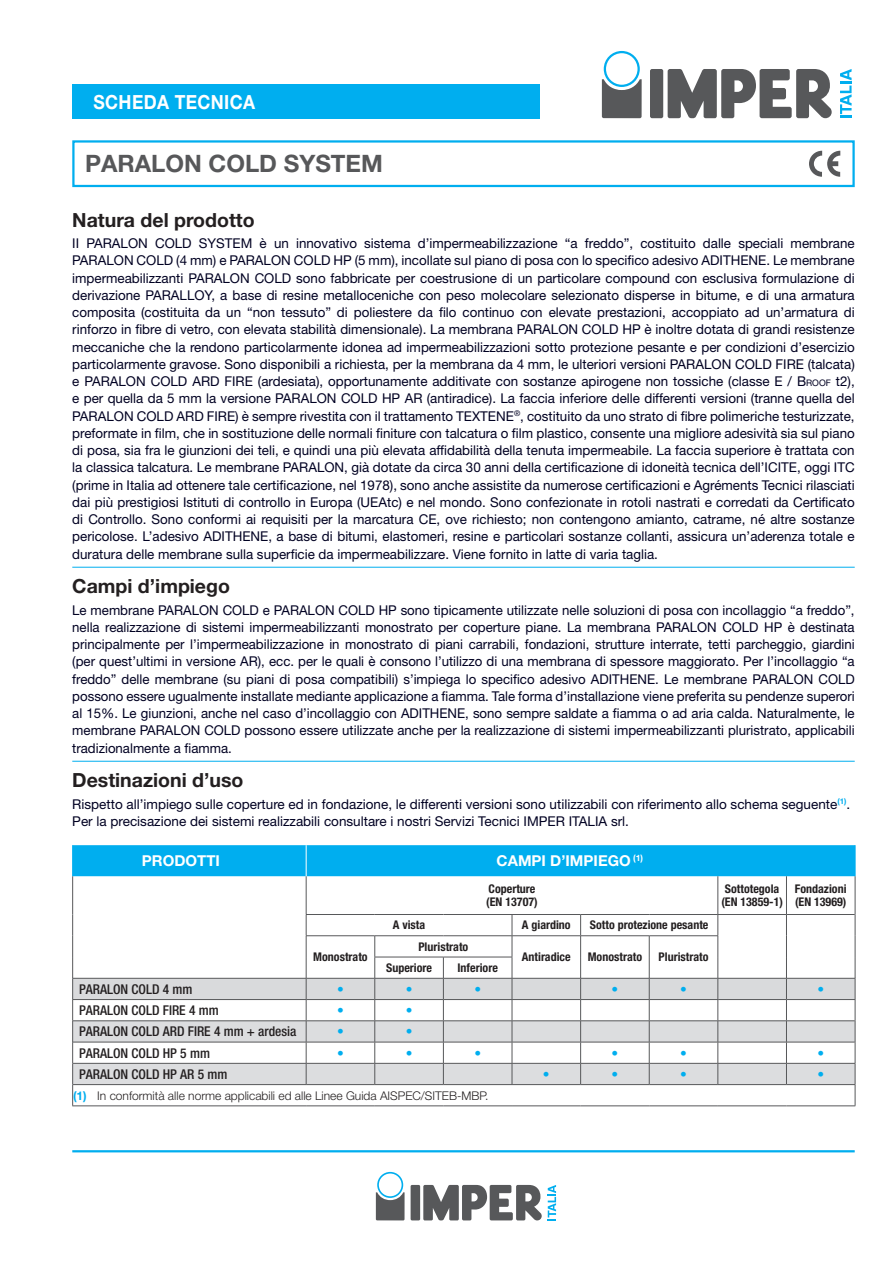
<style>
.page{position:relative;width:893px;height:1263px;background:#fff}
.page>*{position:absolute;margin:0;border:0;box-sizing:border-box;transform-origin:0 0}
.TITOLO_ing{font:700 24px "Helvetica Neue LT Std";color:#57585a}
.t1{font:700 19.5px "Helvetica Neue LT Std";color:#231f20}
.t2{font:700 19.5px "Helvetica Neue LT Std";letter-spacing:.02em;color:#fff;scale:.9 1}
.TESTO_ing{font:700 15px "Helvetica Neue LT Std";color:#fff}
.t3{font:13.5px/17.2px "Helvetica Neue LT Std";color:#000122;text-align:justify}
.Tabella_1_filetto{font:500 condensed 13.5px "Helvetica Neue LT Std";color:#231f20}
.Tabella_1_filetto-2{font:300 condensed 13.5px "Helvetica Neue LT Std";color:#00aeef}
.TESTO_ing-2{font:700 condensed 12px "Helvetica Neue LT Std";color:#231f20}
.t4{font:300 12px "Helvetica Neue LT Std";color:#231f20}
.s1{font-size:9px}
.s2{font-weight:700;color:#00aeef}
</style>
<div class="page">
<div style="left:72px;top:85px;width:468px;height:34px;background:#00aeef"></div>
<div style="left:72px;top:140px;width:783px;height:47px;border:2px solid #00aeef"></div>
<svg style="left:809px;top:151px;width:31px;height:26px"></svg>
<svg style="left:548px;top:1185px;width:8px;height:35px"></svg>
<div style="left:411px;top:1185px;width:9px;height:35px;background:#57585a"></div>
<svg style="left:423px;top:1185px;width:119px;height:35px"></svg>
<div style="left:377px;top:1172px;width:26px;height:26px;border:2px solid #00aeef;border-radius:50%"></div>
<svg style="left:376px;top:1192px;width:29px;height:28px"></svg>
<svg style="left:840px;top:69px;width:11px;height:49px"></svg>
<div style="left:650px;top:69px;width:13px;height:49px;background:#57585a;border-radius:2px"></div>
<svg style="left:668px;top:69px;width:164px;height:49px"></svg>
<div style="left:604px;top:51px;width:36px;height:36px;border:2px solid #00aeef;border-radius:50%"></div>
<svg style="left:602px;top:79px;width:40px;height:39px;background:#6c7579"></svg>
<hr style="left:72px;top:1150px;width:783px;height:2px;background:#00aeef">
<hr style="left:72px;top:567px;width:783px;height:1px;background:#00aeef">
<hr style="left:72px;top:761px;width:783px;height:1px;background:#00aeef">
<div style="left:73px;top:845px;width:782px;height:31px;background:#00aeef"></div>
<hr style="left:306px;top:876px;width:1px;height:38px;background:#57585a">
<hr style="left:718px;top:876px;width:1px;height:38px;background:#57585a">
<hr style="left:786px;top:876px;width:1px;height:38px;background:#57585a">
<hr style="left:72px;top:876px;width:1px;height:38px;background:#57585a">
<hr style="left:855px;top:876px;width:1px;height:38px;background:#57585a">
<hr style="left:306px;top:845px;width:1px;height:31px;background:#fff">
<hr style="left:72px;top:845px;width:1px;height:31px;background:#00aeef">
<hr style="left:855px;top:845px;width:1px;height:31px;background:#00aeef">
<hr style="left:72px;top:1105px;width:234px;height:1px;background:#57585a">
<hr style="left:306px;top:1105px;width:69px;height:1px;background:#57585a">
<hr style="left:375px;top:1105px;width:68px;height:1px;background:#57585a">
<hr style="left:443px;top:1105px;width:69px;height:1px;background:#57585a">
<hr style="left:512px;top:1105px;width:69px;height:1px;background:#57585a">
<hr style="left:581px;top:1105px;width:68px;height:1px;background:#57585a">
<hr style="left:649px;top:1105px;width:69px;height:1px;background:#57585a">
<hr style="left:718px;top:1105px;width:68px;height:1px;background:#57585a">
<hr style="left:786px;top:1105px;width:69px;height:1px;background:#57585a">
<svg style="left:72px;top:914px;width:784px;height:191px"></svg>
<hr style="left:73px;top:1084px;width:233px;height:1px;background:#57585a">
<h2 class="t2" style="left:94px;top:90px;width:181px">SCHEDA TECNICA</h2>
<p class="TITOLO_ing" style="left:85px;top:149px;width:299px">PARALON COLD SYSTEM</p>
<p class="t1" style="left:72px;top:208px;width:184px">Natura del prodotto</p>
<p class="t3" style="left:72px;top:234px;width:784px">II PARALON COLD SYSTEM è un innovativo sistema d’impermeabilizzazione “a freddo”, costituito dalle speciali membrane PARALON COLD (4 mm) e PARALON COLD HP (5 mm), incollate sul piano di posa con lo specifico adesivo ADITHENE. Le membrane impermeabilizzanti PARALON COLD sono fabbricate per coestrusione di un particolare compound con esclusiva formulazione di derivazione PARALLOY, a base di resine metalloceniche con peso molecolare selezionato disperse in bitume, e di una armatura composita (costituita da un “non tessuto” di poliestere da filo continuo con elevate prestazioni, accoppiato ad un’armatura di rinforzo in fibre di vetro, con elevata stabilità dimensionale). La membrana PARALON COLD HP è inoltre dotata di grandi resistenze meccaniche che la rendono particolarmente idonea ad impermeabilizzazioni sotto protezione pesante e per condizioni d’esercizio particolarmente gravose. Sono disponibili a richiesta, per la membrana da 4 mm, le ulteriori versioni PARALON COLD FIRE (talcata) e PARALON COLD ARD FIRE (ardesiata), opportunamente additivate con sostanze apirogene non tossiche (classe E / B<span class="s1">ROOF</span> t2), e per quella da 5 mm la versione PARALON COLD HP AR (antiradice). La faccia inferiore delle differenti versioni (tranne quella del PARALON COLD ARD FIRE) è sempre rivestita con il trattamento TEXTENE<sup>®</sup>, costituito da uno strato di fibre polimeriche testurizzate, preformate in film, che in sostituzione delle normali finiture con talcatura o film plastico, consente una migliore adesività sia sul piano di posa, sia fra le giunzioni dei teli, e quindi una più elevata affidabilità della tenuta impermeabile. La faccia superiore è trattata con la classica talcatura. Le membrane PARALON, già dotate da circa 30 anni della certificazione di idoneità tecnica dell’ICITE, oggi ITC (prime in Italia ad ottenere tale certificazione, nel 1978), sono anche assistite da numerose certificazioni e Agréments Tecnici rilasciati dai più prestigiosi Istituti di controllo in Europa (UEAtc) e nel mondo. Sono confezionate in rotoli nastrati e corredati da Certificato di Controllo. Sono conformi ai requisiti per la marcatura CE, ove richiesto; non contengono amianto, catrame, né altre sostanze pericolose. L’adesivo ADITHENE, a base di bitumi, elastomeri, resine e particolari sostanze collanti, assicura un’aderenza totale e duratura delle membrane sulla superficie da impermeabilizzare. Viene fornito in latte di varia taglia.</p>
<p class="t1" style="left:72px;top:574px;width:159px">Campi d’impiego</p>
<p class="t3" style="left:72px;top:601px;width:784px">Le membrane PARALON COLD e PARALON COLD HP sono tipicamente utilizzate nelle soluzioni di posa con incollaggio “a freddo”, nella realizzazione di sistemi impermeabilizzanti monostrato per coperture piane. La membrana PARALON COLD HP è destinata principalmente per l’impermeabilizzazione in monostrato di piani carrabili, fondazioni, strutture interrate, tetti parcheggio, giardini (per quest’ultimi in versione AR), ecc. per le quali è consono l’utilizzo di una membrana di spessore maggiorato. Per l’incollaggio “a freddo” delle membrane (su piani di posa compatibili) s’impiega lo specifico adesivo ADITHENE. Le membrane PARALON COLD possono essere ugualmente installate mediante applicazione a fiamma. Tale forma d’installazione viene preferita su pendenze superori al 15%. Le giunzioni, anche nel caso d’incollaggio con ADITHENE, sono sempre saldate a fiamma o ad aria calda. Naturalmente, le membrane PARALON COLD possono essere utilizzate anche per la realizzazione di sistemi impermeabilizzanti pluristrato, applicabili tradizionalmente a fiamma.</p>
<p class="t1" style="left:72px;top:768px;width:173px">Destinazioni d’uso</p>
<p class="t3" style="left:72px;top:795px;width:779px">Rispetto all’impiego sulle coperture ed in fondazione, le differenti versioni sono utilizzabili con riferimento allo schema seguente<sup>(1)</sup>.</p>
<p class="t3" style="left:72px;top:812px;width:558px">Per la precisazione dei sistemi realizzabili consultare i nostri Servizi Tecnici IMPER ITALIA srl.</p>
<p class="TESTO_ing" style="left:142px;top:851px;width:80px">PRODOTTI</p>
<p class="TESTO_ing" style="left:497px;top:851px;width:148px">CAMPI D’IMPIEGO <sup>(1)</sup></p>
<p class="TESTO_ing-2" style="left:489px;top:881px;width:48px">Coperture</p>
<p class="TESTO_ing-2" style="left:486px;top:895px;width:53px">(EN 13707)</p>
<p class="TESTO_ing-2" style="left:313px;top:950px;width:56px">Monostrato</p>
<p class="TESTO_ing-2" style="left:393px;top:918px;width:34px">A vista</p>
<p class="TESTO_ing-2" style="left:522px;top:918px;width:50px">A giardino</p>
<p class="TESTO_ing-2" style="left:590px;top:918px;width:120px">Sotto protezione pesante</p>
<p class="TESTO_ing-2" style="left:418px;top:939px;width:51px">Pluristrato</p>
<p class="TESTO_ing-2" style="left:386px;top:960px;width:47px">Superiore</p>
<p class="TESTO_ing-2" style="left:457px;top:960px;width:42px">Inferiore</p>
<p class="TESTO_ing-2" style="left:522px;top:950px;width:50px">Antiradice</p>
<p class="TESTO_ing-2" style="left:588px;top:950px;width:56px">Monostrato</p>
<p class="TESTO_ing-2" style="left:659px;top:950px;width:51px">Pluristrato</p>
<p class="TESTO_ing-2" style="left:725px;top:881px;width:56px">Sottotegola</p>
<p class="TESTO_ing-2" style="left:721px;top:895px;width:63px">(EN 13859-1)</p>
<p class="TESTO_ing-2" style="left:795px;top:881px;width:53px">Fondazioni</p>
<p class="TESTO_ing-2" style="left:795px;top:895px;width:53px">(EN 13969)</p>
<p class="Tabella_1_filetto" style="left:79px;top:981px;width:115px">PARALON COLD 4 mm</p>
<p class="Tabella_1_filetto-2" style="left:337px;top:981px;width:8px">•</p>
<p class="Tabella_1_filetto-2" style="left:406px;top:981px;width:8px">•</p>
<p class="Tabella_1_filetto-2" style="left:474px;top:981px;width:8px">•</p>
<p class="Tabella_1_filetto-2" style="left:612px;top:981px;width:8px">•</p>
<p class="Tabella_1_filetto-2" style="left:680px;top:981px;width:8px">•</p>
<p class="Tabella_1_filetto-2" style="left:817px;top:981px;width:8px">•</p>
<p class="Tabella_1_filetto" style="left:79px;top:1002px;width:141px">PARALON COLD FIRE 4 mm</p>
<p class="Tabella_1_filetto-2" style="left:337px;top:1002px;width:8px">•</p>
<p class="Tabella_1_filetto-2" style="left:406px;top:1002px;width:8px">•</p>
<p class="Tabella_1_filetto" style="left:79px;top:1023px;width:219px">PARALON COLD ARD FIRE 4 mm + ardesia</p>
<p class="Tabella_1_filetto-2" style="left:337px;top:1024px;width:8px">•</p>
<p class="Tabella_1_filetto-2" style="left:406px;top:1024px;width:8px">•</p>
<p class="Tabella_1_filetto" style="left:79px;top:1045px;width:132px">PARALON COLD HP 5 mm</p>
<p class="Tabella_1_filetto-2" style="left:337px;top:1045px;width:8px">•</p>
<p class="Tabella_1_filetto-2" style="left:406px;top:1045px;width:8px">•</p>
<p class="Tabella_1_filetto-2" style="left:474px;top:1045px;width:8px">•</p>
<p class="Tabella_1_filetto-2" style="left:612px;top:1045px;width:8px">•</p>
<p class="Tabella_1_filetto-2" style="left:680px;top:1045px;width:8px">•</p>
<p class="Tabella_1_filetto-2" style="left:817px;top:1045px;width:8px">•</p>
<p class="Tabella_1_filetto" style="left:79px;top:1066px;width:150px">PARALON COLD HP AR 5 mm</p>
<p class="Tabella_1_filetto-2" style="left:543px;top:1066px;width:8px">•</p>
<p class="Tabella_1_filetto-2" style="left:612px;top:1066px;width:8px">•</p>
<p class="Tabella_1_filetto-2" style="left:680px;top:1066px;width:8px">•</p>
<p class="Tabella_1_filetto-2" style="left:817px;top:1066px;width:8px">•</p>
<p class="t4" style="left:73px;top:1088px;width:417px"><span class="s2">(1)</span> In conformità alle norme applicabili ed alle Linee Guida AISPEC/SITEB-MBP.</p>
</div>
